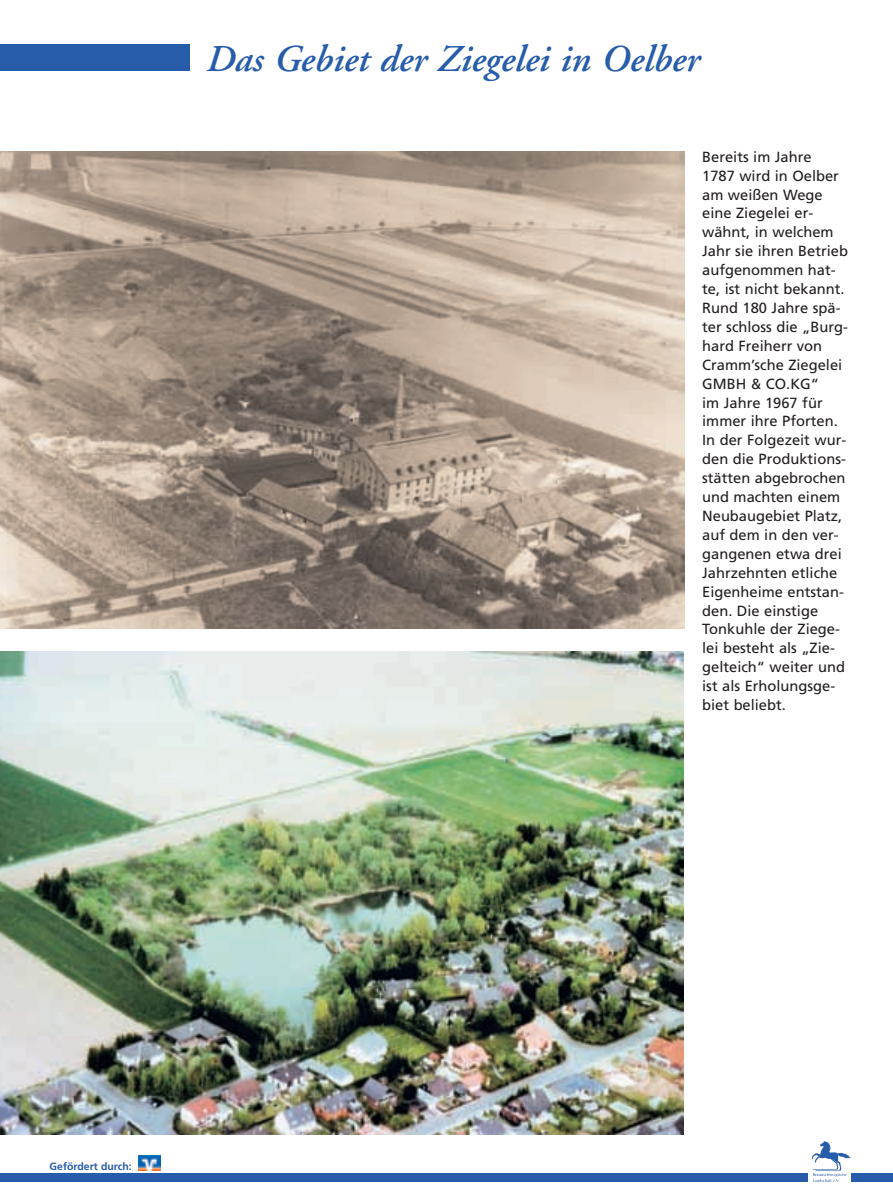
<style>
.page{position:relative;width:893px;height:1191px;background:#fff}
.page>*{position:absolute;margin:0;border:0;box-sizing:border-box;transform-origin:0 0}
.t1{font:italic 600 37.8px "Adobe Garamond";color:#275caa}
.t2{font:14.7px/18.9px "Frutiger";color:#231f20}
.t3{font:700 10.5px "Frutiger";color:#275caa}
</style>
<div class="page">
<img style="left:0;top:44px;width:893px;height:1138px">
<h1 class="t1" style="left:206px;top:44px;width:495px">Das Gebiet der Ziegelei in Oelber</h1>
<p class="t2" style="left:702px;top:148px;width:147px">Bereits im Jahre<br>1787 wird in Oelber am weißen Wege eine Ziegelei er&shy;wähnt, in welchem<br>Jahr sie ihren Betrieb aufgenommen hat&shy;te, ist nicht bekannt.<br>Rund 180 Jahre spä&shy;ter schloss die „Burg&shy;hard Freiherr von<br>Cramm’sche Ziegelei<br>GMBH &amp; CO.KG“<br>im Jahre 1967 für immer ihre Pforten.<br>In der Folgezeit wur&shy;den die Produktions&shy;stätten abgebrochen und machten einem<br>Neubaugebiet Platz, auf dem in den ver&shy;gangenen etwa drei<br>Jahrzehnten etliche<br>Eigenheime entstan&shy;den. Die einstige<br>Tonkuhle der Ziege&shy;lei besteht als „Zie&shy;gelteich“ weiter und ist als Erholungsge&shy;biet beliebt.</p>
<p class="t3" style="left:50px;top:1162px;width:84px">Gefördert durch:</p>
</div>
